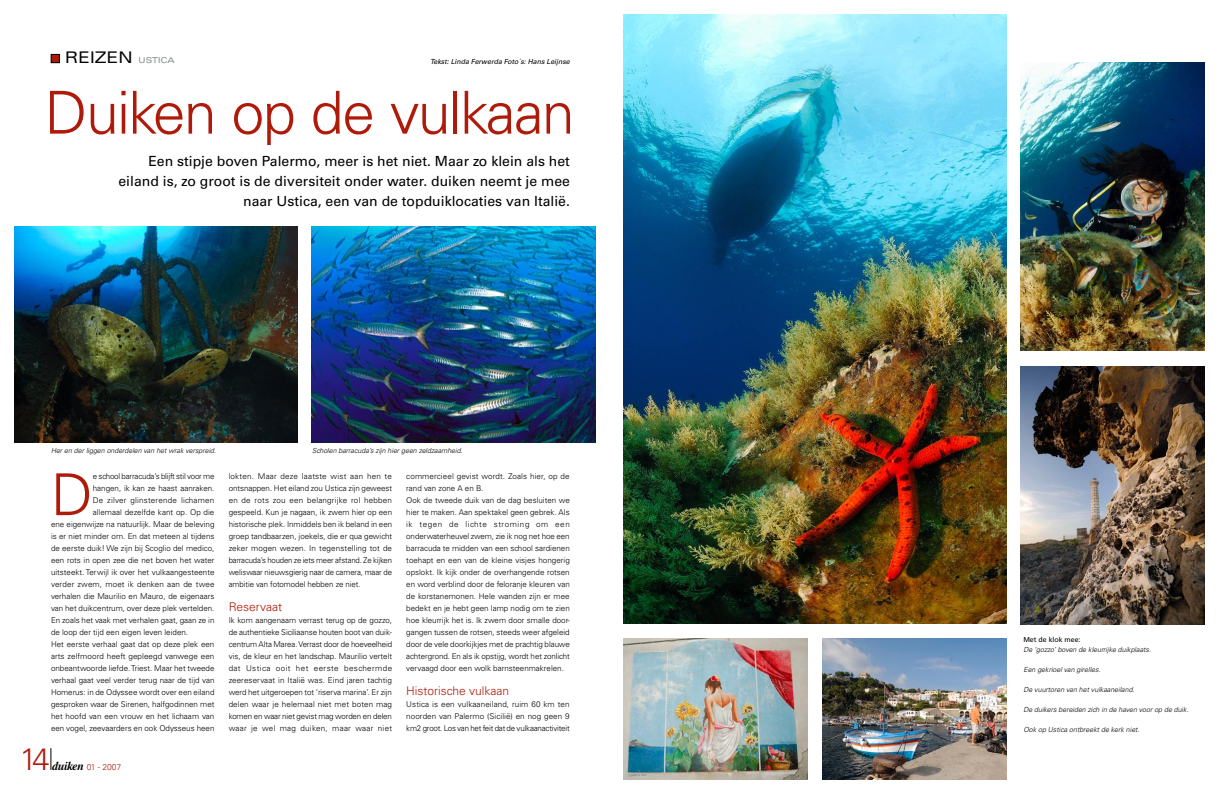
<style>
.page{position:relative;width:1219px;height:794px;background:#fff}
.page>*{position:absolute;margin:0;border:0;box-sizing:border-box;transform-origin:0 0}
.t1{font:300 59.2px "Univers LT Std";letter-spacing:-.03em;color:#af1b0a}
.t2{font:300 57.9px "Univers LT Std";color:#af1b0a}
.t3{font:300 31px "Univers LT Std";color:#af1b0a}
.t4{font:expanded 16px "Univers LT Std";color:#000}
.t5{font:14px/20px "Univers LT Std";color:#000;text-align:right}
.t6{font:300 12px "Univers LT Std";color:#af1b0a}
.t7{font:300 8.5px "Univers LT Std";letter-spacing:-.01em;color:#af1b0a}
.t8{font:300 8px/12px "Univers LT Std";color:#000;text-align:justify}
.t9{font:300 8px "Univers LT Std";letter-spacing:-.02em;color:#000}
.t10{font:300 8px "Univers LT Std";letter-spacing:.025em;color:#000}
.t11{font:italic 300 7px "Univers LT Std";color:#000}
.t12{font:italic 7px "Univers LT Std";color:#000}
.t13{font:7px "Frutiger LT Std";color:#000}
.s1{font-size:8px;color:#7e8183}
.s2{font-family:"Times LT Std";font-weight:700;font-style:italic;font-size:12px;color:#000}
</style>
<div class="page">
<svg style="left:51px;top:748px;width:1px;height:22px"></svg>
<div style="left:51px;top:54px;width:8px;height:9px;background:#af1b0a"></div>
<div style="left:51px;top:54px;width:9px;height:9px;border:1px solid #000"></div>
<img style="left:624px;top:14px;width:383px;height:610px">
<img style="left:822px;top:638px;width:184px;height:142px">
<img style="left:1020px;top:366px;width:184px;height:258px">
<img style="left:1020px;top:62px;width:184px;height:289px">
<img style="left:14px;top:227px;width:283px;height:215px">
<img style="left:312px;top:227px;width:283px;height:215px">
<img style="left:624px;top:638px;width:184px;height:142px">
<h3 class="t4" style="left:65px;top:47px;width:111px">REIZEN <span class="s1">USTICA</span></h3>
<p class="t12" style="left:430px;top:57px;width:141px">Tekst: Linda Ferwerda Foto´s: Hans Leijnse</p>
<h1 class="t1" style="left:45px;top:77px;width:532px">Duiken op de vulkaan</h1>
<h3 class="t5" style="left:118px;top:151px;width:453px">Een stipje boven Palermo, meer is het niet. Maar zo klein als het eiland is, zo groot is de diversiteit onder water. duiken neemt je mee naar Ustica, een van de topduiklocaties van Italië.</h3>
<p class="t11" style="left:51px;top:446px;width:167px">Her en der liggen onderdelen van het wrak verspreid.</p>
<p class="t11" style="left:312px;top:446px;width:152px">Scholen barracuda’s zijn hier geen zeldzaamheid.</p>
<h2 class="t2" style="left:51px;top:460px;width:43px">D</h2>
<p class="t9" style="left:93px;top:471px;width:123px">e school barracuda’s blijft stil voor me</p>
<p class="t8" style="left:93px;top:482px;width:123px">hangen, ik kan ze haast aanraken.</p>
<p class="t10" style="left:93px;top:495px;width:123px">De zilver glinsterende lichamen</p>
<p class="t8" style="left:93px;top:506px;width:123px">allemaal dezelfde kant op. Op die</p>
<p class="t8" style="left:51px;top:518px;width:165px">ene eigenwijze na natuurlijk. Maar de beleving</p>
<p class="t8" style="left:51px;top:530px;width:165px">is er niet minder om. En dat meteen al tijdens</p>
<p class="t8" style="left:51px;top:542px;width:165px">de eerste duik! We zijn bij Scoglio del medico,</p>
<p class="t8" style="left:51px;top:554px;width:165px">een rots in open zee die net boven het water</p>
<p class="t8" style="left:51px;top:566px;width:165px">uitsteekt. Terwijl ik over het vulkaangesteente</p>
<p class="t8" style="left:51px;top:578px;width:165px">verder zwem, moet ik denken aan de twee</p>
<p class="t8" style="left:51px;top:590px;width:165px">verhalen die Maurilio en Mauro, de eigenaars</p>
<p class="t8" style="left:51px;top:602px;width:165px">van het duikcentrum, over deze plek vertelden.</p>
<p class="t8" style="left:51px;top:614px;width:165px">En zoals het vaak met verhalen gaat, gaan ze in</p>
<p class="t8" style="left:51px;top:626px;width:139px">de loop der tijd een eigen leven leiden.</p>
<p class="t8" style="left:51px;top:638px;width:165px">Het eerste verhaal gaat dat op deze plek een</p>
<p class="t8" style="left:51px;top:650px;width:165px">arts zelfmoord heeft gepleegd vanwege een</p>
<p class="t8" style="left:51px;top:662px;width:165px">onbeantwoorde liefde. Triest. Maar het tweede</p>
<p class="t8" style="left:51px;top:674px;width:165px">verhaal gaat veel verder terug naar de tijd van</p>
<p class="t8" style="left:51px;top:686px;width:165px">Homerus: in de Odyssee wordt over een eiland</p>
<p class="t8" style="left:51px;top:698px;width:165px">gesproken waar de Sirenen, halfgodinnen met</p>
<p class="t8" style="left:51px;top:710px;width:165px">het hoofd van een vrouw en het lichaam van</p>
<p class="t8" style="left:51px;top:722px;width:165px">een vogel, zeevaarders en ook Odysseus heen</p>
<h3 class="t3" style="left:20px;top:740px;width:31px">14</h3>
<p class="t7" style="left:52px;top:761px;width:70px"><span class="s2">duiken</span> 01 - 2007</p>
<p class="t8" style="left:229px;top:470px;width:165px">lokten. Maar deze laatste wist aan hen te ontsnappen. Het eiland zou Ustica zijn geweest en de rots zou een belangrijke rol hebben gespeeld. Kun je nagaan, ik zwem hier op een historische plek. Inmiddels ben ik beland in een groep tandbaarzen, joekels, die er qua gewicht zeker mogen wezen. In tegenstelling tot de barracuda’s houden ze iets meer afstand. Ze kijken weliswaar nieuwsgierig naar de camera, maar de ambitie van fotomodel hebben ze niet.</p>
<h3 class="t6" style="left:229px;top:599px;width:55px">Reservaat</h3>
<p class="t8" style="left:229px;top:614px;width:165px">Ik kom aangenaam verrast terug op de gozzo, de authentieke Siciliaanse houten boot van duik&shy;centrum Alta Marea. Verrast door de hoeveelheid vis, de kleur en het landschap. Maurilio vertelt dat Ustica ooit het eerste beschermde zeereservaat in Italië was. Eind jaren tachtig werd het uitgeroepen tot ‘riserva marina’. Er zijn delen waar je helemaal niet met boten mag komen en waar niet gevist mag worden en delen waar je wel mag duiken, maar waar niet</p>
<p class="t8" style="left:406px;top:470px;width:165px;text-align:left">commercieel gevist wordt. Zoals hier, op de rand van zone A en B.<br>Ook de tweede duik van de dag besluiten we hier te maken. Aan spektakel geen gebrek. Als ik tegen de lichte stroming om een onderwaterheuvel zwem, zie ik nog net hoe een barracuda te midden van een school sardienen toehapt en een van de kleine visjes hongerig opslokt. Ik kijk onder de overhangende rotsen en word verblind door de feloranje kleuren van de korstanemonen. Hele wanden zijn er mee bedekt en je hebt geen lamp nodig om te zien hoe kleurrijk het is. Ik zwem door smalle door&shy;gangen tussen de rotsen, steeds weer afgeleid door de vele doorkijkjes met de prachtig blauwe achtergrond. En als ik opstijg, wordt het zonlicht vervaagd door een wolk barnsteenmakrelen.</p>
<h3 class="t6" style="left:406px;top:683px;width:104px">Historische vulkaan</h3>
<p class="t8" style="left:406px;top:698px;width:165px">Ustica is een vulkaaneiland, ruim 60 km ten noorden van Palermo (Sicilië) en nog geen 9 km2 groot. Los van het feit dat de vulkaanactiviteit</p>
<p class="t13" style="left:1023px;top:636px;width:59px">Met de klok mee:</p>
<p class="t11" style="left:1023px;top:645px;width:129px">De ‘gozzo’ boven de kleurrijke duikplaats.</p>
<p class="t11" style="left:1023px;top:665px;width:79px">Een gekrioel van girelles.</p>
<p class="t11" style="left:1023px;top:685px;width:113px">De vuurtoren van het vulkaaneiland.</p>
<p class="t11" style="left:1023px;top:705px;width:167px">De duikers bereiden zich in de haven voor op de duik.</p>
<p class="t11" style="left:1023px;top:725px;width:118px">Ook op Ustica ontbreekt de kerk niet.</p>
</div>
